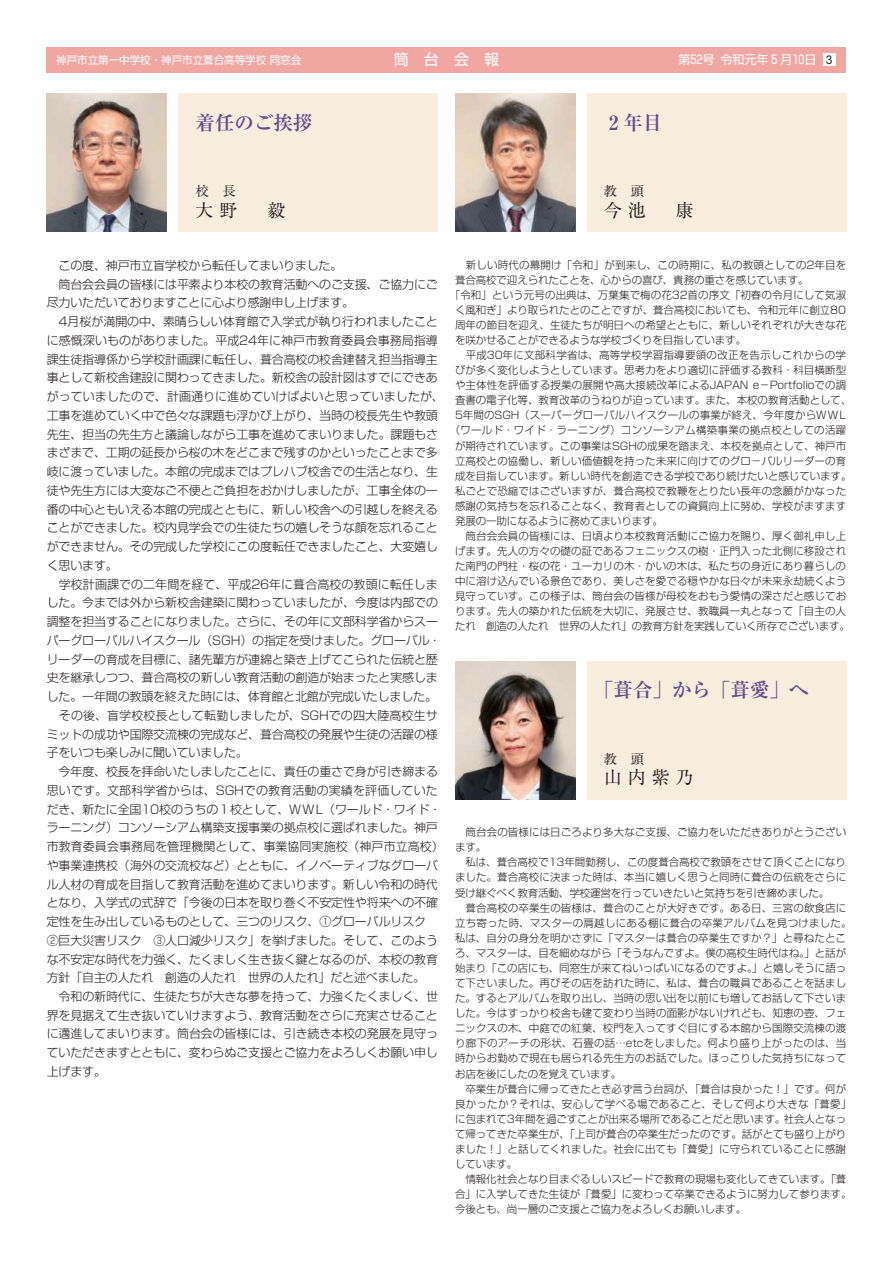
<style>
.page{position:relative;width:893px;height:1263px;background:#fff}
.page>*{position:absolute;margin:0;border:0;box-sizing:border-box;transform-origin:0 0}
.t1{font:700 19.5px "Ryumin Pro";color:#664c90}
.t2{font:18px "Ryumin Pro";color:#231f20}
.t3{font:15px "Shin Go Pro";color:#fff}
.t4{font:13.5px "Ryumin Pro";color:#231f20}
.t5{font:300 12px/18.8px "Shin Go Pro";letter-spacing:-.01em;color:#231f20}
.t6{font:12px "Shin Go Pro";color:#fff}
.t7{font:300 10.5px/15.1px "Shin Go Pro";letter-spacing:.01em;color:#231f20}
.t8{font:300 10.5px "Shin Go Pro";letter-spacing:-.01em;color:#231f20}
.t9{font:10.5px "Shin Go Pro";color:#fff}
.s1{font-family:"Arial";color:#231f20}
</style>
<div class="page">
<div style="left:47px;top:47px;width:799px;height:25px;background:#f0a6a1"></div>
<div style="left:823px;top:53px;width:13px;height:13px;background:#fff"></div>
<div style="left:179px;top:94px;width:259px;height:138px;background:#f9eedd"></div>
<div style="left:587px;top:94px;width:259px;height:138px;background:#f9eedd"></div>
<div style="left:587px;top:661px;width:259px;height:138px;background:#f9eedd"></div>
<img style="left:47px;top:94px;width:120px;height:138px">
<img style="left:455px;top:661px;width:120px;height:138px">
<img style="left:455px;top:94px;width:120px;height:138px">
<p class="t9" style="left:56px;top:51px;width:246px">神戸市立第一中学校・神戸市立葺合高等学校 同窓会</p>
<h3 class="t3" style="left:394px;top:47px;width:106px">筒台会報</h3>
<p class="t6" style="left:678px;top:50px;width:156px">第52号 令和元年 5 月１０日 <span class="s1">3</span></p>
<h1 class="t1" style="left:196px;top:107px;width:118px">着任のご挨拶</h1>
<h1 class="t1" style="left:609px;top:107px;width:55px">2 年目</h1>
<p class="t4" style="left:196px;top:180px;width:42px">校　長</p>
<h2 class="t2" style="left:196px;top:196px;width:91px">大 野 　 毅</h2>
<p class="t5" style="left:47px;top:254px;width:399px">　この度、神戸市立盲学校から転任してまいりました。<br>　筒台会会員の皆様には平素より本校の教育活動へのご支援、ご協力にご尽力いただいておりますことに心より感謝申し上げます。<br>　4月桜が満開の中、素晴らしい体育館で入学式が執り行われましたことに感慨深いものがありました。平成24年に神戸市教育委員会事務局指導課生徒指導係から学校計画課に転任し、葺合高校の校舎建替え担当指導主事として新校舎建設に関わってきました。新校舎の設計図はすでにできあがっていましたので、計画通りに進めていけばよいと思っていましたが、工事を進めていく中で色々な課題も浮かび上がり、当時の校長先生や教頭先生、担当の先生方と議論しながら工事を進めてまいりました。課題もさまざまで、工期の延長から桜の木をどこまで残すのかといったことまで多岐に渡っていました。本館の完成まではプレハブ校舎での生活となり、生徒や先生方には大変なご不便とご負担をおかけしましたが、工事全体の一番の中心ともいえる本館の完成とともに、新しい校舎への引越しを終えることができました。校内見学会での生徒たちの嬉しそうな顔を忘れることができません。その完成した学校にこの度転任できましたこと、大変嬉しく思います。<br>　学校計画課での二年間を経て、平成26年に葺合高校の教頭に転任しました。今までは外から新校舎建築に関わっていましたが、今度は内部での調整を担当することになりました。さらに、その年に文部科学省からスーパーグローバルハイスクール（SGH）の指定を受けました。グローバル・リーダーの育成を目標に、諸先輩方が連綿と築き上げてこられた伝統と歴史を継承しつつ、葺合高校の新しい教育活動の創造が始まったと実感しました。一年間の教頭を終えた時には、体育館と北館が完成いたしました。　その後、盲学校校長として転勤しましたが、SGHでの四大陸高校生サミットの成功や国際交流棟の完成など、葺合高校の発展や生徒の活躍の様子をいつも楽しみに聞いていました。<br>　今年度、校長を拝命いたしましたことに、責任の重さで身が引き締まる思いです。文部科学省からは、SGHでの教育活動の実績を評価していただき、新たに全国10校のうちの１校として、WWL（ワールド・ワイド・ラーニング）コンソーシアム構築支援事業の拠点校に選ばれました。神戸市教育委員会事務局を管理機関として、事業協同実施校（神戸市立高校）や事業連携校（海外の交流校など）とともに、イノベーティブなグローバル人材の育成を目指して教育活動を進めてまいります。新しい令和の時代となり、入学式の式辞で「今後の日本を取り巻く不安定性や将来への不確定性を生み出しているものとして、三つのリスク、①グローバルリスク　②巨大災害リスク　③人口減少リスク」を挙げました。そして、このような不安定な時代を力強く、たくましく生き抜く鍵となるのが、本校の教育方針「自主の人たれ　創造の人たれ　世界の人たれ」だと述べました。<br>　令和の新時代に、生徒たちが大きな夢を持って、力強くたくましく、世界を見据えて生き抜いていけますよう、教育活動をさらに充実させることに邁進してまいります。筒台会の皆様には、引き続き本校の発展を見守っていただきますとともに、変わらぬご支援とご協力をよろしくお願い申し上げます。</p>
<p class="t4" style="left:604px;top:180px;width:42px">教　頭</p>
<h2 class="t2" style="left:604px;top:196px;width:91px">今 池 　 康</h2>
<p class="t7" style="left:455px;top:256px;width:393px">　新しい時代の幕開け「令和」が到来し、この時期に、私の教頭としての2年目を</p>
<p class="t8" style="left:455px;top:271px;width:355px">葺合高校で迎えられたことを、心からの喜び、責務の重さを感じています。</p>
<p class="t7" style="left:450px;top:286px;width:398px">「令和」という元号の出典は、万葉集で梅の花32首の序文「初春の令月にして気淑</p>
<p class="t7" style="left:455px;top:301px;width:393px">く風和ぎ」より取られたとのことですが、葺合高校においても、令和元年に創立80</p>
<p class="t7" style="left:455px;top:316px;width:393px">周年の節目を迎え、生徒たちが明日への希望とともに、新しいそれぞれが大きな花</p>
<p class="t8" style="left:455px;top:331px;width:293px">を咲かせることができるような学校づくりを目指しています。</p>
<p class="t7" style="left:455px;top:346px;width:393px">　平成30年に文部科学省は、高等学校学習指導要領の改正を告示しこれからの学</p>
<p class="t7" style="left:455px;top:361px;width:393px">びが多く変化しようとしています。思考力をより適切に評価する教科・科目横断型</p>
<p class="t7" style="left:455px;top:376px;width:393px">や主体性を評価する授業の展開や高大接続改革によるJAPAN e−Portfolioでの調</p>
<p class="t7" style="left:455px;top:391px;width:398px">査書の電子化等、教育改革のうねりが迫っています。また、本校の教育活動として、</p>
<p class="t7" style="left:455px;top:406px;width:393px">5年間のSGH（スーパーグローバルハイスクールの事業が終え、今年度からWWL</p>
<p class="t7" style="left:450px;top:422px;width:398px">（ワールド・ワイド・ラーニング）コンソーシアム構築事業の拠点校としての活躍</p>
<p class="t7" style="left:455px;top:437px;width:393px">が期待されています。この事業はSGHの成果を踏まえ、本校を拠点として、神戸市</p>
<p class="t7" style="left:455px;top:452px;width:393px">立高校との協働し、新しい価値観を持った未来に向けてのグロ−バルリーダーの育</p>
<p class="t7" style="left:455px;top:467px;width:398px">成を目指しています。新しい時代を創造できる学校であり続けたいと感じています。</p>
<p class="t7" style="left:455px;top:482px;width:393px">私ごとで恐縮ではございますが、葺合高校で教鞭をとりたい長年の念願がかなった</p>
<p class="t7" style="left:455px;top:497px;width:393px">感謝の気持ちを忘れることなく、教育者としての資質向上に努め、学校がますます</p>
<p class="t8" style="left:455px;top:512px;width:210px">発展の一助になるように務めてまいります。</p>
<p class="t7" style="left:455px;top:527px;width:393px">　筒台会会員の皆様には、日頃より本校教育活動にご協力を賜り、厚く御礼申し上</p>
<p class="t7" style="left:455px;top:542px;width:393px">げます。先人の方々の礎の証であるフェニックスの樹・正門入った北側に移設され</p>
<p class="t7" style="left:455px;top:557px;width:393px">た南門の門柱・桜の花・ユーカリの木・かいの木は、私たちの身近にあり暮らしの</p>
<p class="t7" style="left:455px;top:572px;width:393px">中に溶け込んでいる景色であり、美しさを愛でる穏やかな日々が未来永劫続くよう</p>
<p class="t7" style="left:455px;top:587px;width:393px">見守っていす。この様子は、筒台会の皆様が母校をおもう愛情の深さだと感じてお</p>
<p class="t7" style="left:455px;top:602px;width:393px">ります。先人の築かれた伝統を大切に、発展させ、教職員一丸となって「自主の人</p>
<p class="t8" style="left:455px;top:618px;width:397px">たれ　創造の人たれ　世界の人たれ」の教育方針を実践していく所存でございます。</p>
<h1 class="t1" style="left:594px;top:675px;width:216px">「葺合」から「葺愛」へ</h1>
<p class="t4" style="left:604px;top:748px;width:42px">教　頭</p>
<h2 class="t2" style="left:604px;top:763px;width:91px">山 内 紫 乃</h2>
<p class="t7" style="left:455px;top:823px;width:398px">　筒台会の皆様には日ごろより多大なご支援、ご協力をいただきありがとうございます。<br>　私は、葺合高校で13年間勤務し、この度葺合高校で教頭をさせて頂くことになりました。葺合高校に決まった時は、本当に嬉しく思うと同時に葺合の伝統をさらに受け継ぐべく教育活動、学校運営を行っていきたいと気持ちを引き締めました。<br>　葺合高校の卒業生の皆様は、葺合のことが大好きです。ある日、三宮の飲食店に立ち寄った時、マスターの肩越しにある棚に葺合の卒業アルバムを見つけました。私は、自分の身分を明かさずに「マスターは葺合の卒業生ですか？」と尋ねたところ、マスターは、目を細めながら「そうなんですよ。僕の高校生時代はね。」と話が始まり「この店にも、同窓生が来てねいっぱいになるのですよ。」と嬉しそうに語って下さいました。再びその店を訪れた時に、私は、葺合の職員であることを話ました。するとアルバムを取り出し、当時の思い出を以前にも増してお話して下さいました。今はすっかり校舎も建て変わり当時の面影がないけれども、知恵の壺、フェニックスの木、中庭での紅葉、校門を入ってすぐ目にする本館から国際交流棟の渡り廊下のアーチの形状、石畳の話…etcをしました。何より盛り上がったのは、当時からお勤めで現在も居られる先生方のお話でした。ほっこりした気持ちになってお店を後にしたのを覚えています。<br>　卒業生が葺合に帰ってきたとき必ず言う台詞が、「葺合は良かった！」です。何が良かったか？それは、安心して学べる場であること、そして何より大きな「葺愛」に包まれて3年間を過ごすことが出来る場所であることだと思います。社会人となって帰ってきた卒業生が、「上司が葺合の卒業生だったのです。話がとても盛り上がりました！」と話してくれました。社会に出ても「葺愛」に守られていることに感謝しています。<br>　情報化社会となり目まぐるしいスピードで教育の現場も変化してきています。「葺合」に入学してきた生徒が「葺愛」に変わって卒業できるように努力して参ります。今後とも、尚一層のご支援とご協力をよろしくお願いします。</p>
</div>
